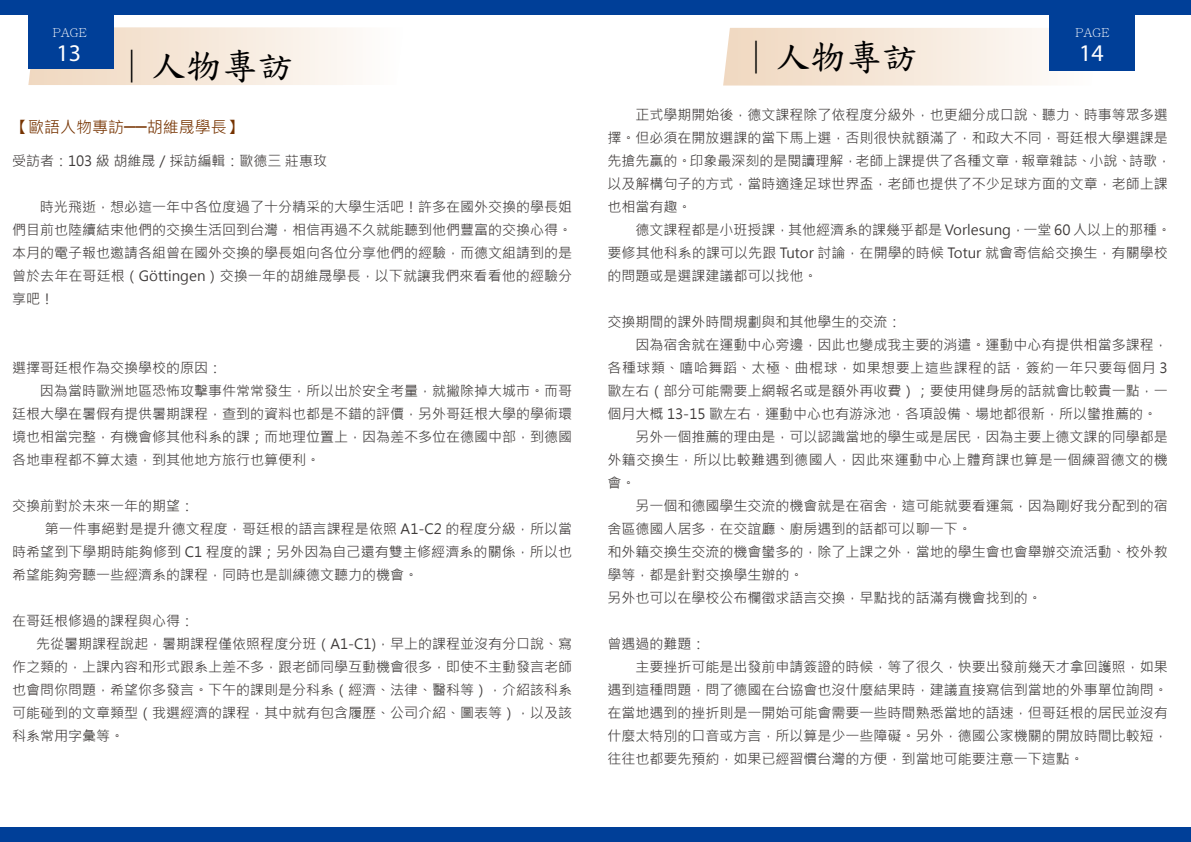
<style>
.page{position:relative;width:1191px;height:842px;background:#fff}
.page>*{position:absolute;margin:0;border:0;box-sizing:border-box;transform-origin:0 0}
.t1{font:36px "DF Kai Shu SB Estd BF";color:#000}
.t2{font:24px "Myriad Pro";color:#fff}
.t3{font:16px "Microsoft Jheng Hei";color:#763300}
.t4{font:14px/23px "Microsoft Jheng Hei";color:#3e3a39}
.t5{font:14px "Microsoft Jheng Hei";letter-spacing:.035em;color:#3e3a39}
.t6{font:14px "Microsoft Jheng Hei";letter-spacing:.03em;color:#3e3a39}
.t7{font:300 12px "Adobe Ming Std";color:#fff}
</style>
<div class="page">
<div style="left:0;top:0;width:624px;height:14px;background:#003f98"></div>
<svg style="left:28px;top:27px;width:325px;height:58px;background:#f4e8dc"></svg>
<div style="left:28px;top:12px;width:85px;height:57px;background:#003f98"></div>
<div style="left:0;top:828px;width:624px;height:14px;background:#003f98"></div>
<div style="left:587px;top:0;width:604px;height:14px;background:#003f98"></div>
<svg style="left:723px;top:28px;width:375px;height:58px"></svg>
<div style="left:1049px;top:14px;width:85px;height:56px;background:#003f98"></div>
<div style="left:587px;top:828px;width:604px;height:14px;background:#003f98"></div>
<p class="t7" style="left:53px;top:26px;width:36px">PAGE</p>
<p class="t7" style="left:56px;top:26px;width:36px">PAGE</p>
<h1 class="t1" style="left:57px;top:48px;width:257px"><sup>13</sup> | 人物專訪</h1>
<p class="t3" style="left:12px;top:117px;width:232px">【歐語人物專訪──胡維晟學長】</p>
<p class="t4" style="left:12px;top:150px;width:316px">受訪者：103 級 胡維晟／採訪編輯：歐德三 莊惠玫</p>
<p class="t4" style="left:12px;top:196px;width:562px;text-align:justify;text-indent:28px">時光飛逝，想必這一年中各位度過了十分精采的大學生活吧！許多在國外交換的學長姐們目前也陸續結束他們的交換生活回到台灣，相信再過不久就能聽到他們豐富的交換心得。本月的電子報也邀請各組曾在國外交換的學長姐向各位分享他們的經驗，而德文組請到的是曾於去年在哥廷根（Göttingen）交換一年的胡維晟學長，以下就讓我們來看看他的經驗分享吧！</p>
<p class="t4" style="left:12px;top:357px;width:211px">選擇哥廷根作為交換學校的原因：</p>
<p class="t4" style="left:40px;top:380px;width:533px">因為當時歐洲地區恐怖攻擊事件常常發生，所以出於安全考量，就撇除掉大城市。而哥</p>
<p class="t4" style="left:12px;top:403px;width:561px">廷根大學在暑假有提供暑期課程，查到的資料也都是不錯的評價，另外哥廷根大學的學術環</p>
<p class="t4" style="left:12px;top:426px;width:561px">境也相當完整，有機會修其他科系的課；而地理位置上，因為差不多位在德國中部，到德國</p>
<p class="t4" style="left:12px;top:449px;width:310px">各地車程都不算太遠，到其他地方旅行也算便利。</p>
<p class="t4" style="left:12px;top:495px;width:183px">交換前對於未來一年的期望：</p>
<p class="t4" style="left:45px;top:518px;width:529px">第一件事絕對是提升德文程度，哥廷根的語言課程是依照 A1-C2 的程度分級，所以當</p>
<p class="t4" style="left:12px;top:541px;width:561px">時希望到下學期時能夠修到 C1 程度的課；另外因為自己還有雙主修經濟系的關係，所以也</p>
<p class="t4" style="left:12px;top:564px;width:408px">希望能夠旁聽一些經濟系的課程，同時也是訓練德文聽力的機會。</p>
<p class="t4" style="left:12px;top:610px;width:183px">在哥廷根修過的課程與心得：</p>
<p class="t4" style="left:36px;top:633px;width:537px">先從暑期課程說起，暑期課程僅依照程度分班（A1-C1)，早上的課程並沒有分口說、寫</p>
<p class="t4" style="left:12px;top:656px;width:561px">作之類的，上課內容和形式跟系上差不多，跟老師同學互動機會很多，即使不主動發言老師</p>
<p class="t4" style="left:12px;top:679px;width:561px">也會問你問題，希望你多發言。下午的課則是分科系（經濟、法律、醫科等），介紹該科系</p>
<p class="t4" style="left:12px;top:702px;width:561px">可能碰到的文章類型（我選經濟的課程，其中就有包含履歷、公司介紹、圖表等），以及該</p>
<p class="t4" style="left:12px;top:725px;width:113px">科系常用字彙等。</p>
<p class="t7" style="left:1075px;top:26px;width:36px">PAGE</p>
<h1 class="t1" style="left:747px;top:40px;width:190px">| 人物專訪</h1>
<h2 class="t2" style="left:1079px;top:38px;width:26px">14</h2>
<p class="t4" style="left:607px;top:104px;width:565px;text-indent:28px">正式學期開始後，德文課程除了依程度分級外，也更細分成口說、聽力、時事等眾多選擇。但必須在開放選課的當下馬上選，否則很快就額滿了，和政大不同，哥廷根大學選課是先搶先贏的。印象最深刻的是閱讀理解，老師上課提供了各種文章，報章雜誌、小說、詩歌，以及解構句子的方式，當時適逢足球世界盃，老師也提供了不少足球方面的文章，老師上課也相當有趣。</p>
<p class="t4" style="left:607px;top:219px;width:565px;text-indent:28px">德文課程都是小班授課，其他經濟系的課幾乎都是 Vorlesung，一堂 60 人以上的那種。要修其他科系的課可以先跟 Tutor 討論，在開學的時候 Totur 就會寄信給交換生，有關學校的問題或是選課建議都可以找他。</p>
<p class="t4" style="left:607px;top:311px;width:295px">交換期間的課外時間規劃與和其他學生的交流：</p>
<p class="t4" style="left:635px;top:334px;width:533px">因為宿舍就在運動中心旁邊，因此也變成我主要的消遣。運動中心有提供相當多課程，</p>
<p class="t5" style="left:607px;top:359px;width:561px">各種球類、嘻哈舞蹈、太極、曲棍球，如果想要上這些課程的話，簽約一年只要每個月 3</p>
<p class="t4" style="left:607px;top:380px;width:561px">歐左右（部分可能需要上網報名或是額外再收費）；要使用健身房的話就會比較貴一點，一</p>
<p class="t4" style="left:607px;top:403px;width:551px">個月大概 13-15 歐左右，運動中心也有游泳池，各項設備、場地都很新，所以蠻推薦的。</p>
<p class="t4" style="left:635px;top:426px;width:533px">另外一個推薦的理由是，可以認識當地的學生或是居民，因為主要上德文課的同學都是</p>
<p class="t6" style="left:607px;top:451px;width:562px">外籍交換生，所以比較難遇到德國人，因此來運動中心上體育課也算是一個練習德文的機</p>
<p class="t4" style="left:607px;top:472px;width:29px">會。</p>
<p class="t4" style="left:635px;top:495px;width:533px">另一個和德國學生交流的機會就是在宿舍，這可能就要看運氣，因為剛好我分配到的宿</p>
<p class="t4" style="left:607px;top:518px;width:365px">舍區德國人居多，在交誼廳、廚房遇到的話都可以聊一下。</p>
<p class="t4" style="left:607px;top:541px;width:561px">和外籍交換生交流的機會蠻多的，除了上課之外，當地的學生會也會舉辦交流活動、校外教</p>
<p class="t4" style="left:607px;top:564px;width:197px">學等，都是針對交換學生辦的。</p>
<p class="t4" style="left:607px;top:587px;width:435px">另外也可以在學校公布欄徵求語言交換，早點找的話滿有機會找到的。</p>
<p class="t4" style="left:607px;top:633px;width:99px">曾遇過的難題：</p>
<p class="t4" style="left:635px;top:656px;width:533px">主要挫折可能是出發前申請簽證的時候，等了很久，快要出發前幾天才拿回護照，如果</p>
<p class="t4" style="left:607px;top:679px;width:561px">遇到這種問題，問了德國在台協會也沒什麼結果時，建議直接寫信到當地的外事單位詢問。</p>
<p class="t4" style="left:607px;top:702px;width:561px">在當地遇到的挫折則是一開始可能會需要一些時間熟悉當地的語速，但哥廷根的居民並沒有</p>
<p class="t4" style="left:607px;top:725px;width:561px">什麼太特別的口音或方言，所以算是少一些障礙。另外，德國公家機關的開放時間比較短，</p>
<p class="t4" style="left:607px;top:748px;width:477px">往往也都要先預約，如果已經習慣台灣的方便，到當地可能要注意一下這點。</p>
</div>
